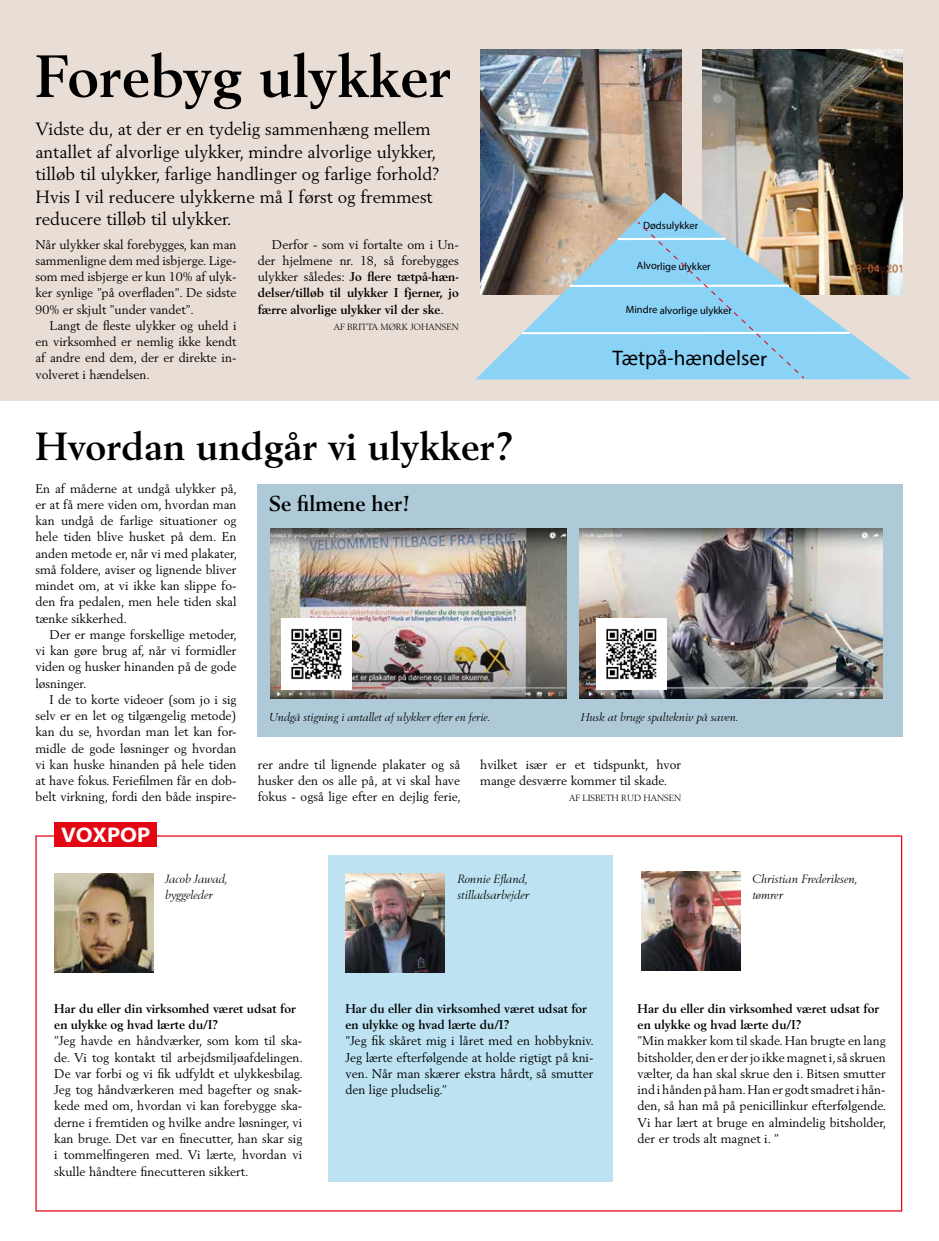
<style>
.page{position:relative;width:939px;height:1241px;background:#fff}
.page>*{position:absolute;margin:0;border:0;box-sizing:border-box;transform-origin:0 0}
.t1{font:700 58.75px "Berling";color:#000}
.t2{font:700 38.75px "Berling";color:#000}
.t3{font:700 21.25px "Berling";color:#000}
.t4{font:21.25px "Myriad MM 700 700";color:#fff}
.t5{font:21.12px "Myriad Pro";letter-spacing:-.005em;color:#000}
.t6{font:17.5px/22.5px "Berling";color:#000}
.t7{font:12.5px/16.2px "Berling";color:#000;text-align:justify}
.t8{font:700 12.5px/16.2px "Berling";color:#000}
.t9{font:italic 12.5px/16.2px "Berling";color:#000}
.t10{font:italic 11.88px "Berling";color:#000}
.t11{font:10.62px "Myriad Pro";letter-spacing:-.005em;color:#000}
.t12{font:9.38px "Berling Normal";color:#000}
.s1{font-weight:400}
</style>
<div class="page">
<hr style="left:938px;top:118px;width:1px;height:553px;background:#c2d775">
<div style="left:0;top:0;width:938px;height:401px;background:#e9ded5"></div>
<img style="left:702px;top:49px;width:200px;height:143px">
<img style="left:480px;top:49px;width:201px;height:143px">
<div style="left:258px;top:484px;width:645px;height:252px;background:#aec9d8"></div>
<img style="left:270px;top:528px;width:297px;height:170px">
<img style="left:580px;top:528px;width:302px;height:170px">
<img style="left:281px;top:618px;width:71px;height:71px">
<img style="left:596px;top:618px;width:71px;height:71px">
<div style="left:329px;top:855px;width:284px;height:326px;background:#bde3f2"></div>
<img style="left:641px;top:871px;width:100px;height:99px">
<img style="left:54px;top:873px;width:100px;height:99px">
<img style="left:345px;top:873px;width:100px;height:99px">
<div style="left:54px;top:822px;width:103px;height:24px;background:#e30613"></div>
<img style="left:476px;top:192px;width:435px;height:187px">
<hr style="left:618px;top:238px;width:107px;height:2px;background:#fff">
<hr style="left:570px;top:284px;width:219px;height:3px;background:#fff">
<hr style="left:522px;top:332px;width:328px;height:2px;background:#fff">
<svg style="left:636px;top:220px;width:169px;height:159px;background:#98cee7"></svg>
<h1 class="t1" style="left:35px;top:42px;width:418px">Forebyg ulykker</h1>
<p class="t6" style="left:35px;top:118px;width:406px">Vidste du, at der er en tydelig sammenhæng mellem antallet af alvorlige ulykker, mindre alvorlige ulykker, tilløb til ulykker, farlige handlinger og farlige forhold?<br>Hvis I vil reducere ulykkerne må I først og fremmest reducere tilløb til ulykker.</p>
<p class="t7" style="left:35px;top:236px;width:203px">Når ulykker skal forebygges, kan man sammenligne dem med isbjerge. Lige&shy;som med isbjerge er kun 10% af ulyk&shy;ker synlige ”på overfladen”. De sidste 90% er skjult ”under vandet”.</p>
<p class="t7" style="left:35px;top:317px;width:203px;text-indent:14px">Langt de fleste ulykker og uheld i en virksomhed er nemlig ikke kendt af andre end dem, der er direkte in&shy;volveret i hændelsen.</p>
<p class="t8" style="left:258px;top:236px;width:203px;text-align:justify;text-indent:14px"><span class="s1">Derfor - som vi fortalte om i Un&shy;der hjelmene nr. 18, så forebygges ulykker således:</span> Jo flere tætpå-hæn&shy;delser/tilløb til ulykker I fjerner, jo færre alvorlige ulykker vil der ske<span class="s1">.</span></p>
<p class="t12" style="left:334px;top:322px;width:127px">AF BRITTA MØRK JOHANSEN</p>
<p class="t11" style="left:643px;top:218px;width:57px">Dødsulykker</p>
<p class="t11" style="left:637px;top:259px;width:75px">Alvorlige ulykker</p>
<p class="t11" style="left:626px;top:303px;width:108px">Mindre alvorlige ulykker</p>
<h3 class="t5" style="left:613px;top:345px;width:156px">Tætpå-hændelser</h3>
<h2 class="t2" style="left:35px;top:423px;width:480px">Hvordan undgår vi ulykker?</h2>
<p class="t7" style="left:35px;top:480px;width:203px">En af måderne at undgå ulykker på, er at få mere viden om, hvordan man kan undgå de farlige situationer og hele tiden blive husket på dem. En anden metode er, når vi med plakater, små foldere, aviser og lignende bliver mindet om, at vi ikke kan slippe fo&shy;den fra pedalen, men hele tiden skal tænke sikkerhed.</p>
<p class="t7" style="left:35px;top:626px;width:203px;text-indent:14px">Der er mange forskellige metoder, vi kan gøre brug af, når vi formidler viden og husker hinanden på de gode løsninger.</p>
<p class="t7" style="left:35px;top:691px;width:203px;text-indent:14px">I de to korte videoer (som jo i sig selv er en let og tilgængelig metode) kan du se, hvordan man let kan for&shy;midle de gode løsninger og hvordan vi kan huske hinanden på hele tiden at have fokus. Feriefilmen får en dob&shy;belt virkning, fordi den både inspire-</p>
<h3 class="t3" style="left:269px;top:491px;width:142px">Se filmene her!</h3>
<p class="t10" style="left:269px;top:710px;width:223px">Undgå stigning i antallet af ulykker efter en ferie.</p>
<p class="t10" style="left:581px;top:710px;width:159px">Husk at bruge spaltekniv på saven.</p>
<p class="t7" style="left:480px;top:756px;width:202px">hvilket især er et tidspunkt, hvor mange desværre kommer til skade.</p>
<p class="t12" style="left:569px;top:793px;width:114px">AF LISBETH RUD HANSEN</p>
<p class="t7" style="left:258px;top:756px;width:205px">rer andre til lignende plakater og så husker den os alle på, at vi skal have fokus - også lige efter en dejlig ferie,</p>
<h3 class="t4" style="left:61px;top:824px;width:91px">VOXPOP</h3>
<p class="t9" style="left:165px;top:870px;width:64px">Jacob Jawad, byggeleder</p>
<p class="t8" style="left:54px;top:1000px;width:243px">Har du eller din virksomhed været udsat for en ulykke og hvad lærte du/I?</p>
<p class="t7" style="left:54px;top:1032px;width:250px">”Jeg havde en håndværker, som kom til ska&shy;de. Vi tog kontakt til arbejdsmiljøafdelingen.<br>De var forbi og vi fik udfyldt et ulykkesbilag.<br>Jeg tog håndværkeren med bagefter og snak&shy;kede med om, hvordan vi kan forebygge ska&shy;derne i fremtiden og hvilke andre løsninger, vi kan bruge. Det var en finecutter, han skar sig i tommelfingeren med. Vi lærte, hvordan vi skulle håndtere finecutteren sikkert.</p>
<p class="t9" style="left:457px;top:870px;width:73px">Ronnie Efland, stilladsarbejder</p>
<p class="t9" style="left:752px;top:870px;width:107px">Christian Frederiksen, tømrer</p>
<p class="t8" style="left:345px;top:1000px;width:243px">Har du eller din virksomhed været udsat for en ulykke og hvad lærte du/I?</p>
<p class="t7" style="left:345px;top:1032px;width:250px">”Jeg fik skåret mig i låret med en hobbykniv.<br>Jeg lærte efterfølgende at holde rigtigt på kni&shy;ven. Når man skærer ekstra hårdt, så smutter den lige pludselig.”</p>
<p class="t8" style="left:638px;top:1000px;width:243px">Har du eller din virksomhed været udsat for en ulykke og hvad lærte du/I?</p>
<p class="t7" style="left:638px;top:1032px;width:250px">”Min makker kom til skade. Han brugte en lang bitsholder, den er der jo ikke magnet i, så skruen vælter, da han skal skrue den i. Bitsen smutter ind i hånden på ham. Han er godt smadret i hån&shy;den, så han må på penicillinkur efterfølgende.<br>Vi har lært at bruge en almindelig bitsholder, der er trods alt magnet i. ”</p>
</div>
